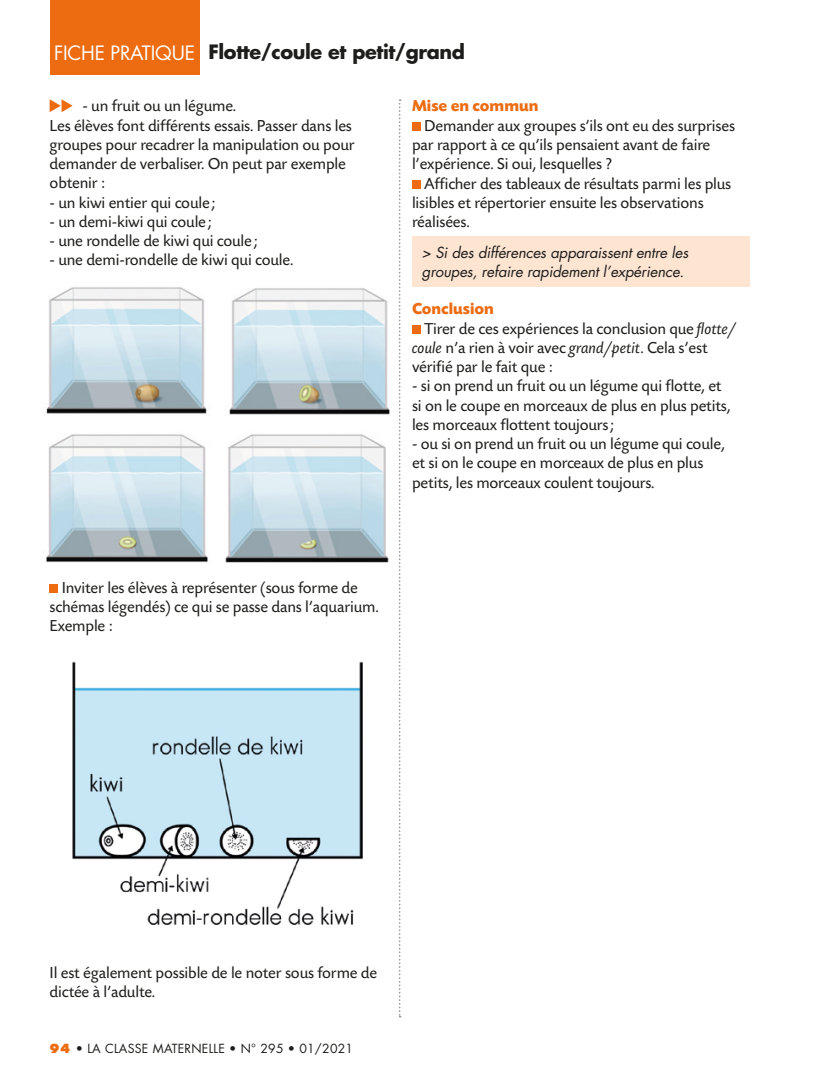
<style>
.page{position:relative;width:834px;height:1092px;background:#fff}
.page>*{position:absolute;margin:0;border:0;box-sizing:border-box;transform-origin:0 0}
.Surtitre_fiche_noir{font:700 19.25px "Futura";letter-spacing:-.02em;color:#1d1d1b}
.t1{font:19.25px "Futura";letter-spacing:-.01em;color:#fff}
.Texte_courant_fiche{font:16.62px/19.2px "Today SB";letter-spacing:-.01em;color:#1d1d1b}
.Etape-2020{font:700 16.62px "Today SB";color:#ed6c12}
.Inter-2020{font:italic 14.88px/19.2px "Futura";letter-spacing:-.01em;color:#1d1d1b}
.t2{font:12.25px "Futura";letter-spacing:.02em;color:#1d1d1b}
.s1{font-style:italic}
.s2{font-weight:800;color:#ed6c12}
</style>
<div class="page">
<div style="left:50px;top:0;width:149px;height:75px;background:#ed6c12"></div>
<svg style="left:398px;top:99px;width:2px;height:918px"></svg>
<div style="left:50px;top:584px;width:8px;height:8px;background:#ed6c12"></div>
<img style="left:46px;top:287px;width:161px;height:127px">
<img style="left:229px;top:288px;width:161px;height:127px">
<img style="left:46px;top:434px;width:162px;height:129px">
<img style="left:226px;top:434px;width:163px;height:129px">
<img style="left:72px;top:661px;width:291px;height:264px">
<div style="left:412px;top:122px;width:8px;height:9px;background:#ed6c12"></div>
<div style="left:412px;top:180px;width:8px;height:8px;background:#ed6c12"></div>
<div style="left:412px;top:325px;width:8px;height:8px;background:#ed6c12"></div>
<div style="left:412px;top:236px;width:337px;height:51px;background:#fde5d2"></div>
<svg style="left:50px;top:99px;width:23px;height:13px"></svg>
<p class="Surtitre_fiche_noir" style="left:208px;top:39px;width:258px">Flotte/coule et petit/grand</p>
<p class="Texte_courant_fiche" style="left:83px;top:97px;width:155px">- un fruit ou un légume.</p>
<p class="Texte_courant_fiche" style="left:50px;top:116px;width:306px">Les élèves font différents essais. Passer dans les groupes pour recadrer la manipulation ou pour demander de verbaliser. On peut par exemple obtenir :</p>
<p class="Texte_courant_fiche" style="left:50px;top:193px;width:167px">- un kiwi entier qui coule;</p>
<p class="Texte_courant_fiche" style="left:50px;top:212px;width:163px">- un demi-kiwi qui coule;</p>
<p class="Texte_courant_fiche" style="left:50px;top:232px;width:209px">- une rondelle de kiwi qui coule;</p>
<p class="Texte_courant_fiche" style="left:50px;top:251px;width:245px">- une demi-rondelle de kiwi qui coule.</p>
<p class="t1" style="left:54px;top:41px;width:142px">FICHE PRATIQUE</p>
<p class="Etape-2020" style="left:412px;top:97px;width:128px">Mise en commun</p>
<p class="Texte_courant_fiche" style="left:412px;top:116px;width:324px;text-indent:12px">Demander aux groupes s’ils ont eu des surprises par rapport à ce qu’ils pensaient avant de faire l’expérience. Si oui, lesquelles ?</p>
<p class="Texte_courant_fiche" style="left:412px;top:174px;width:321px;text-indent:12px">Afficher des tableaux de résultats parmi les plus lisibles et répertorier ensuite les observations</p>
<p class="Texte_courant_fiche" style="left:412px;top:213px;width:59px">réalisées.</p>
<p class="Inter-2020" style="left:422px;top:243px;width:268px">&gt; Si des différences apparaissent entre les groupes, refaire rapidement l’expérience.</p>
<p class="Etape-2020" style="left:412px;top:300px;width:83px">Conclusion</p>
<p class="Texte_courant_fiche" style="left:412px;top:319px;width:326px;text-indent:12px">Tirer de ces expériences la conclusion que <span class="s1">flotte/ coule</span> n’a rien à voir avec <span class="s1">grand/petit</span>. Cela s’est vérifié par le fait que :</p>
<p class="Texte_courant_fiche" style="left:412px;top:377px;width:320px">- si on prend un fruit ou un légume qui flotte, et si on le coupe en morceaux de plus en plus petits, les morceaux flottent toujours;</p>
<p class="Texte_courant_fiche" style="left:412px;top:435px;width:314px">- ou si on prend un fruit ou un légume qui coule, et si on le coupe en morceaux de plus en plus</p>
<p class="Texte_courant_fiche" style="left:412px;top:473px;width:244px">petits, les morceaux coulent toujours.</p>
<p class="Texte_courant_fiche" style="left:50px;top:578px;width:330px;text-indent:12px">Inviter les élèves à représenter (sous forme de schémas légendés) ce qui se passe dans l’aquarium.<br>Exemple :</p>
<p class="Texte_courant_fiche" style="left:50px;top:963px;width:329px">Il est également possible de le noter sous forme de dictée à l’adulte.</p>
<p class="t2" style="left:50px;top:1040px;width:305px"><span class="s2">94</span> • LA CLASSE MATERNELLE • N° 295 • 01/2021</p>
</div>
